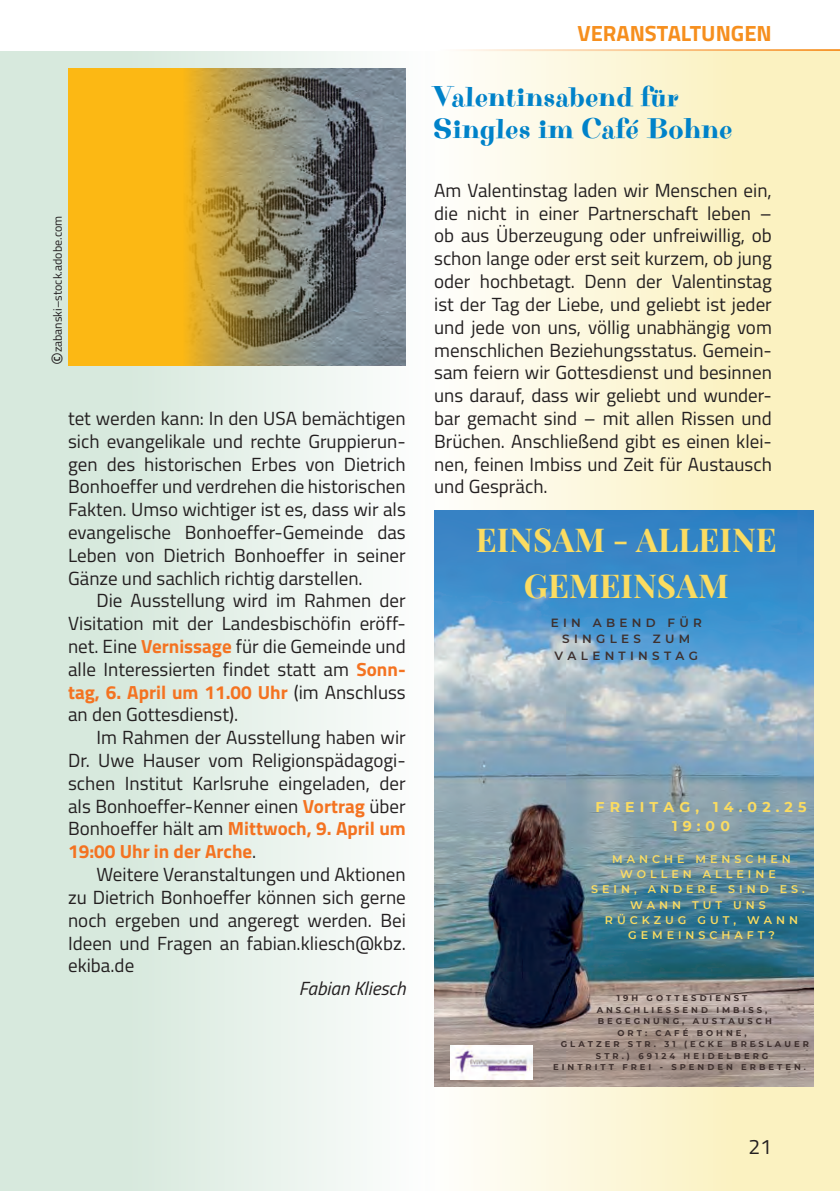
<style>
.page{position:relative;width:840px;height:1191px;background:#fff}
.page>*{position:absolute;margin:0;border:0;box-sizing:border-box;transform-origin:0 0}
.t1{font:700 33px/46px "Playfair Display";color:#fbdc61;text-align:center}
.t2{font:29px/32px "Purple Purse";color:#0082c9}
.t3{font:700 22px "Titillium Web";color:#f68f1e}
.t4{font:21px "Titillium Web";color:#231f20}
.t5{font:19px/22.8px "Titillium Web";color:#231f20;text-align:justify}
.t6{font:italic 19px "Titillium Web";color:#231f20}
.t7{font:700 14.2px/19.6px "Montserrat";letter-spacing:.36em;color:#fbdc61;text-align:center}
.t8{font:600 12px/16.4px "Montserrat";letter-spacing:.36em;color:#3e302e;text-align:center}
.t9{font:12px "Titillium Web";color:#231f20}
.t10{font:600 11px "Montserrat";letter-spacing:.36em;color:#fbdc61}
.t11{font:700 8.4px "Montserrat";letter-spacing:.36em;color:#3e302e}
.s1{font-size:20px}
.s2{font-weight:700;color:#f47321}
.s3{font-weight:600}
</style>
<div class="page">
<hr style="left:435px;top:49px;width:404px;height:2px;background:#f68f1e">
<div style="left:0;top:51px;width:434px;height:1140px;background:linear-gradient(to right,#cfe5d6,#fafcfb)"></div>
<div style="left:68px;top:68px;width:337px;height:297px;background:#fcb814"></div>
<div style="left:422px;top:51px;width:417px;height:1140px;background:linear-gradient(to right,#fefefb,#f9efb5)"></div>
<img style="left:434px;top:510px;width:378px;height:576px">
<img style="left:450px;top:1045px;width:82px;height:34px">
<img style="left:186px;top:68px;width:219px;height:297px">
<p class="t9" style="left:49px;top:365px;width:151px;rotate:-90deg"><span class="s1">©</span>zabanski–stock.adobe.com</p>
<p class="t5" style="left:68px;top:406px;width:339px">tet werden kann: In den USA bemächtigen sich evangelikale und rechte Gruppierun&shy;gen des historischen Erbes von Dietrich Bonhoeffer und verdrehen die historischen Fakten. Umso wichtiger ist es, dass wir als evangelische Bonhoeffer-Gemeinde das Leben von Dietrich Bonhoeffer in seiner Gänze und sachlich richtig darstellen.</p>
<p class="t5" style="left:68px;top:588px;width:339px;text-indent:28px">Die Ausstellung wird im Rahmen der Visitation mit der Landesbischöfin eröff&shy;net. Eine <span class="s2">Vernissage</span> für die Gemeinde und alle Interessierten findet statt am <span class="s2">Sonn&shy;tag, 6. April um 11.00 Uhr</span> (im Anschluss an den Gottesdienst).</p>
<p class="t5" style="left:68px;top:725px;width:339px;text-indent:28px">Im Rahmen der Ausstellung haben wir Dr. Uwe Hauser vom Religionspädagogi&shy;schen Institut Karlsruhe eingeladen, der als Bonhoeffer-Kenner einen <span class="s2">Vortrag</span> über Bonhoeffer hält am <span class="s2">Mittwoch, 9. April um 19:00 Uhr in der Arche</span>.</p>
<p class="t5" style="left:68px;top:862px;width:339px;text-indent:28px">Weitere Veranstaltungen und Aktionen zu Dietrich Bonhoeffer können sich gerne noch ergeben und angeregt werden. Bei Ideen und Fragen an fabian.kliesch@kbz. ekiba.de</p>
<p class="t6" style="left:298px;top:974px;width:108px">Fabian Kliesch</p>
<p class="t3" style="left:577px;top:16px;width:196px">VERANSTALTUNGEN</p>
<h2 class="t2" style="left:432px;top:81px;width:301px">Valentinsabend für<br>Singles im Café Bohne</h2>
<p class="t5" style="left:434px;top:178px;width:339px">Am Valentinstag laden wir Menschen ein, die nicht in einer Partnerschaft leben – ob aus Überzeugung oder unfreiwillig, ob schon lange oder erst seit kurzem, ob jung oder hochbetagt. Denn der Valentinstag ist der Tag der Liebe, und geliebt ist jeder und jede von uns, völlig unabhängig vom menschlichen Beziehungsstatus. Gemein&shy;sam feiern wir Gottesdienst und besinnen uns darauf, dass wir geliebt und wunder&shy;bar gemacht sind – mit allen Rissen und Brüchen. Anschließend gibt es einen klei&shy;nen, feinen Imbiss und Zeit für Austausch und Gespräch.</p>
<h1 class="t1" style="left:475px;top:514px;width:302px">EINSAM - ALLEINE<br>GEMEINSAM</h1>
<p class="t8" style="left:550px;top:614px;width:152px">EIN ABEND FÜR<br>SINGLES ZUM<br>VALENTINSTAG</p>
<p class="t7" style="left:595px;top:796px;width:212px">FREITAG, 14.02.25<br>19:00</p>
<p class="t10" style="left:612px;top:851px;width:180px">MANCHE MENSCHEN</p>
<p class="t10" style="left:620px;top:866px;width:157px">WOLLEN ALLEINE</p>
<p class="t10" style="left:591px;top:881px;width:215px">SEIN, ANDERE SIND ES.</p>
<p class="t10" style="left:629px;top:897px;width:137px">WANN TUT UNS</p>
<p class="t10" style="left:604px;top:912px;width:195px">RÜCKZUG GUT, WANN</p>
<p class="t10" style="left:627px;top:927px;width:148px">GEMEINSCHAFT?</p>
<p class="t11" style="left:616px;top:992px;width:132px">19H GOTTESDIENST</p>
<p class="t11" style="left:596px;top:1003px;width:172px">ANSCHLIESSEND IMBISS,</p>
<p class="t11" style="left:597px;top:1015px;width:176px">BEGEGNUNG, AUSTAUSCH</p>
<p class="t11" style="left:617px;top:1026px;width:131px">ORT: CAFÉ BOHNE,</p>
<p class="t11" style="left:560px;top:1038px;width:249px">GLATZER STR. 31 (ECKE BRESLAUER</p>
<p class="t11" style="left:595px;top:1049px;width:174px">STR.) 69124 HEIDELBERG</p>
<p class="t11" style="left:552px;top:1061px;width:254px">EINTRITT FREI - SPENDEN ERBETEN<span class="s3">.</span></p>
<p class="t4" style="left:748px;top:1131px;width:25px">21</p>
</div>
